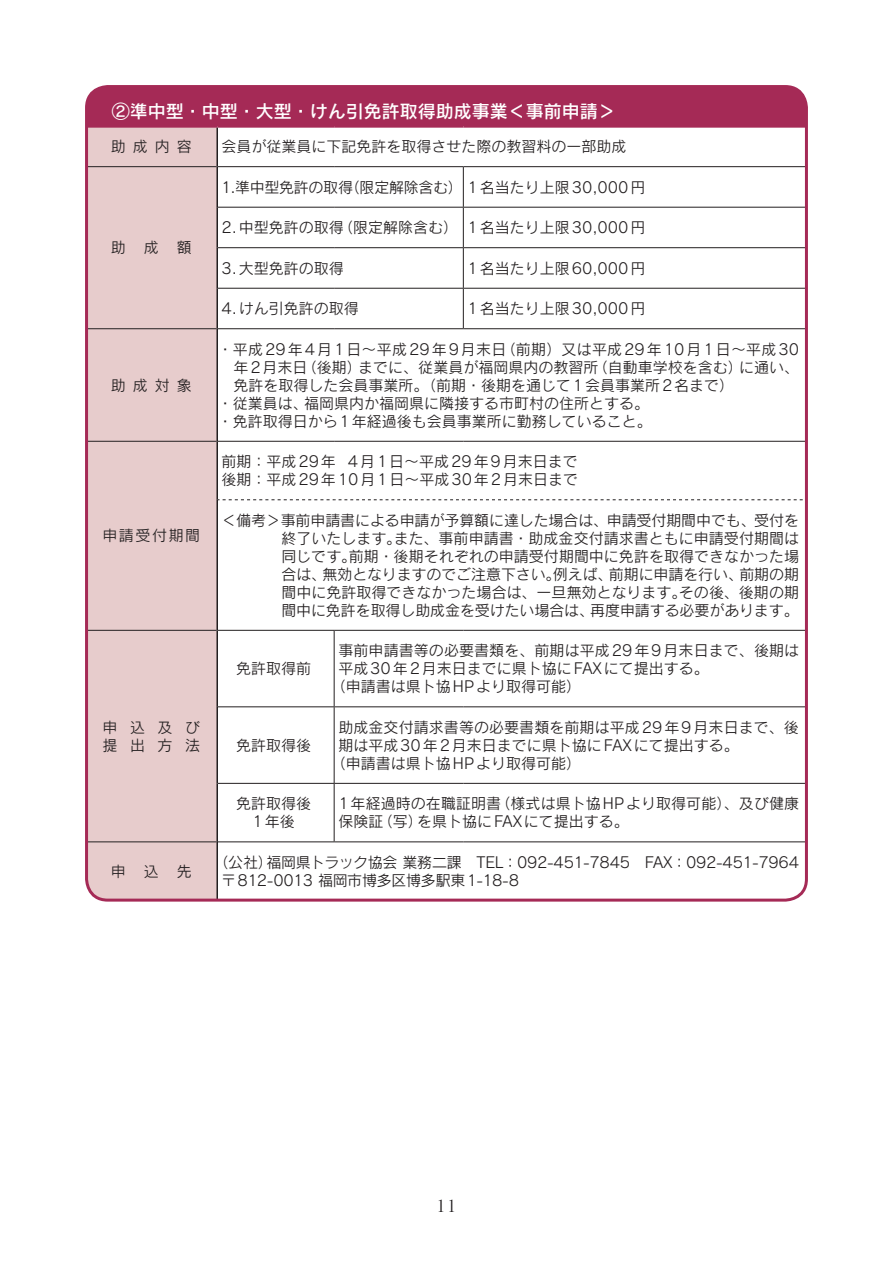
<style>
.page{position:relative;width:893px;height:1263px;background:#fff}
.page>*{position:absolute;margin:0;border:0;box-sizing:border-box;transform-origin:0 0}
.t1{font:18px "Rodin Pro DB";color:#fff}
.t2{font:16.5px "Matisse Pro M";color:#231f20}
.t3{font:15px/18px "Rodin Pro M";color:#231f20}
.t4{font:15px "Rodin Pro M";letter-spacing:-.02em;color:#231f20}
.t5{font:15px "Rodin Pro M";letter-spacing:.06em;color:#231f20}
.t6{font:15px/18px "Rodin Pro M";letter-spacing:.84em;color:#231f20}
</style>
<div class="page">
<div style="left:87px;top:87px;width:719px;height:39px;background:#a52a56"></div>
<div style="left:89px;top:128px;width:127px;height:770px;background:#e7cccc"></div>
<svg style="left:218px;top:167px;width:587px;height:731px"></svg>
<hr style="left:87px;top:166px;width:129px;height:1px;background:#231f20">
<hr style="left:218px;top:166px;width:116px;height:1px;background:#231f20">
<hr style="left:334px;top:166px;width:129px;height:1px;background:#231f20">
<hr style="left:463px;top:166px;width:343px;height:1px;background:#231f20">
<hr style="left:463px;top:167px;width:1px;height:40px;background:#231f20">
<hr style="left:218px;top:207px;width:116px;height:1px;background:#231f20">
<hr style="left:334px;top:207px;width:129px;height:1px;background:#231f20">
<hr style="left:463px;top:207px;width:343px;height:1px;background:#231f20">
<hr style="left:463px;top:208px;width:1px;height:39px;background:#231f20">
<hr style="left:218px;top:247px;width:116px;height:1px;background:#231f20">
<hr style="left:334px;top:247px;width:129px;height:1px;background:#231f20">
<hr style="left:463px;top:247px;width:343px;height:1px;background:#231f20">
<hr style="left:463px;top:248px;width:1px;height:40px;background:#231f20">
<hr style="left:218px;top:288px;width:116px;height:1px;background:#231f20">
<hr style="left:334px;top:288px;width:129px;height:1px;background:#231f20">
<hr style="left:463px;top:289px;width:1px;height:39px;background:#231f20">
<hr style="left:218px;top:328px;width:116px;height:1px;background:#231f20">
<hr style="left:334px;top:328px;width:129px;height:1px;background:#231f20">
<hr style="left:218px;top:441px;width:116px;height:1px;background:#231f20">
<hr style="left:334px;top:441px;width:129px;height:1px;background:#231f20">
<hr style="left:463px;top:441px;width:343px;height:1px;background:#231f20">
<hr style="left:218px;top:630px;width:116px;height:1px;background:#231f20">
<hr style="left:334px;top:630px;width:129px;height:1px;background:#231f20">
<hr style="left:334px;top:631px;width:1px;height:75px;background:#231f20">
<hr style="left:463px;top:630px;width:343px;height:1px;background:#231f20">
<hr style="left:218px;top:706px;width:116px;height:1px;background:#231f20">
<hr style="left:334px;top:706px;width:129px;height:1px;background:#231f20">
<hr style="left:334px;top:707px;width:1px;height:76px;background:#231f20">
<hr style="left:463px;top:706px;width:343px;height:1px;background:#231f20">
<hr style="left:218px;top:783px;width:116px;height:1px;background:#231f20">
<hr style="left:334px;top:783px;width:129px;height:1px;background:#231f20">
<hr style="left:334px;top:784px;width:1px;height:57px;background:#231f20">
<hr style="left:463px;top:783px;width:343px;height:1px;background:#231f20">
<hr style="left:218px;top:841px;width:116px;height:1px;background:#231f20">
<hr style="left:334px;top:841px;width:129px;height:1px;background:#231f20">
<hr style="left:463px;top:841px;width:343px;height:1px;background:#231f20">
<hr style="left:463px;top:900px;width:343px;height:1px;background:#231f20">
<hr style="left:463px;top:288px;width:343px;height:1px;background:#231f20">
<hr style="left:463px;top:328px;width:343px;height:1px;background:#231f20">
<hr style="left:87px;top:328px;width:129px;height:1px;background:#231f20">
<hr style="left:87px;top:441px;width:129px;height:1px;background:#231f20">
<hr style="left:87px;top:630px;width:129px;height:1px;background:#231f20">
<hr style="left:87px;top:841px;width:129px;height:1px;background:#231f20">
<hr style="left:87px;top:900px;width:130px;height:1px;background:#231f20">
<hr style="left:87px;top:125px;width:130px;height:3px;background:#a52a56">
<hr style="left:217px;top:125px;width:117px;height:3px;background:#a52a56">
<hr style="left:334px;top:125px;width:129px;height:3px;background:#a52a56">
<hr style="left:463px;top:125px;width:343px;height:3px;background:#a52a56">
<svg style="left:218px;top:499px;width:586px;height:1px"></svg>
<hr style="left:216px;top:128px;width:2px;height:39px;background:#231f20">
<hr style="left:216px;top:167px;width:2px;height:40px;background:#231f20">
<hr style="left:216px;top:207px;width:2px;height:41px;background:#231f20">
<hr style="left:216px;top:248px;width:2px;height:40px;background:#231f20">
<hr style="left:216px;top:288px;width:2px;height:41px;background:#231f20">
<hr style="left:216px;top:329px;width:2px;height:112px;background:#231f20">
<hr style="left:216px;top:441px;width:2px;height:59px;background:#231f20">
<hr style="left:216px;top:500px;width:2px;height:130px;background:#231f20">
<hr style="left:216px;top:630px;width:2px;height:77px;background:#231f20">
<hr style="left:216px;top:707px;width:2px;height:76px;background:#231f20">
<hr style="left:216px;top:783px;width:2px;height:59px;background:#231f20">
<hr style="left:216px;top:842px;width:2px;height:58px;background:#231f20">
<div style="left:85px;top:85px;width:723px;height:817px;border:3px solid #a52a56;border-radius:21px"></div>
<p class="t1" style="left:112px;top:99px;width:505px">②準中型・中型・大型・けん引免許取得助成事業＜事前申請＞</p>
<p class="t3" style="left:111px;top:137px;width:82px">助成内容</p>
<p class="t3" style="left:221px;top:137px;width:407px">会員が従業員に下記免許を取得させた際の教習料の一部助成</p>
<p class="t3" style="left:111px;top:238px;width:82px">助成額</p>
<p class="t3" style="left:111px;top:375px;width:82px">助成対象</p>
<p class="t3" style="left:102px;top:526px;width:99px">申請受付期間</p>
<p class="t6" style="left:102px;top:717px;width:99px">申込及び提出方法</p>
<p class="t3" style="left:111px;top:862px;width:82px">申込先</p>
<p class="t3" style="left:221px;top:177px;width:426px">1.準中型免許の取得（限定解除含む） 1名当たり上限30,000円</p>
<p class="t3" style="left:221px;top:218px;width:238px">2.中型免許の取得（限定解除含む）</p>
<p class="t3" style="left:468px;top:218px;width:179px">1名当たり上限30,000円</p>
<p class="t3" style="left:221px;top:258px;width:124px">3.大型免許の取得</p>
<p class="t3" style="left:468px;top:258px;width:179px">1名当たり上限60,000円</p>
<p class="t3" style="left:221px;top:299px;width:139px">4.けん引免許の取得</p>
<p class="t3" style="left:468px;top:299px;width:179px">1名当たり上限30,000円</p>
<p class="t3" style="left:233px;top:339px;width:567px;text-align:justify;text-indent:-16px">・平成29年4月1日〜平成29年9月末日（前期）又は平成29年10月1日〜平成30年2月末日（後期）までに、従業員が福岡県内の教習所（自動車学校を含む）に通い、免許を取得した会員事業所。（前期・後期を通じて1会員事業所2名まで）</p>
<p class="t3" style="left:218px;top:393px;width:433px">・従業員は、福岡県内か福岡県に隣接する市町村の住所とする。</p>
<p class="t3" style="left:218px;top:411px;width:436px">・免許取得日から1年経過後も会員事業所に勤務していること。</p>
<p class="t5" style="left:221px;top:452px;width:358px">前期：平成29年 4月1日〜平成29年9月末日まで</p>
<p class="t5" style="left:221px;top:470px;width:358px">後期：平成29年10月1日〜平成30年2月末日まで</p>
<p class="t3" style="left:281px;top:510px;width:519px;text-align:justify;text-indent:-60px">＜備考＞事前申請書による申請が予算額に達した場合は、申請受付期間中でも、受付を終了いたします。また、事前申請書・助成金交付請求書ともに申請受付期間は同じです。前期・後期それぞれの申請受付期間中に免許を取得できなかった場合は、無効となりますのでご注意下さい。例えば、前期に申請を行い、前期の期間中に免許取得できなかった場合は、一旦無効となります。その後、後期の期間中に免許を取得し助成金を受けたい場合は、再度申請する必要があります。</p>
<p class="t3" style="left:236px;top:659px;width:76px">免許取得前</p>
<p class="t3" style="left:236px;top:735px;width:76px">免許取得後</p>
<p class="t3" style="left:236px;top:794px;width:76px">免許取得後</p>
<p class="t3" style="left:252px;top:812px;width:44px">1年後</p>
<p class="t3" style="left:338px;top:641px;width:462px">事前申請書等の必要書類を、前期は平成29年9月末日まで、後期は平成30年2月末日までに県ト協に FAXにて提出する。</p>
<p class="t3" style="left:331px;top:677px;width:252px">（申請書は県ト協 HPより取得可能）</p>
<p class="t3" style="left:338px;top:717px;width:462px">助成金交付請求書等の必要書類を前期は平成29年9月末日まで、後期は平成30年2月末日までに県ト協に FAXにて提出する。</p>
<p class="t3" style="left:331px;top:753px;width:252px">（申請書は県ト協 HPより取得可能）</p>
<p class="t3" style="left:338px;top:794px;width:462px">1年経過時の在職証明書（様式は県ト協 HPより取得可能）、及び健康保険証（写）を県ト協に FAXにて提出する。</p>
<p class="t4" style="left:213px;top:852px;width:587px">（公社）福岡県トラック協会 業務二課　TEL：092-451-7845　FAX：092-451-7964</p>
<p class="t4" style="left:221px;top:870px;width:299px">〒812-0013 福岡市博多区博多駅東1-18-8</p>
<p class="t2" style="left:436px;top:1196px;width:23px">11</p>
</div>
